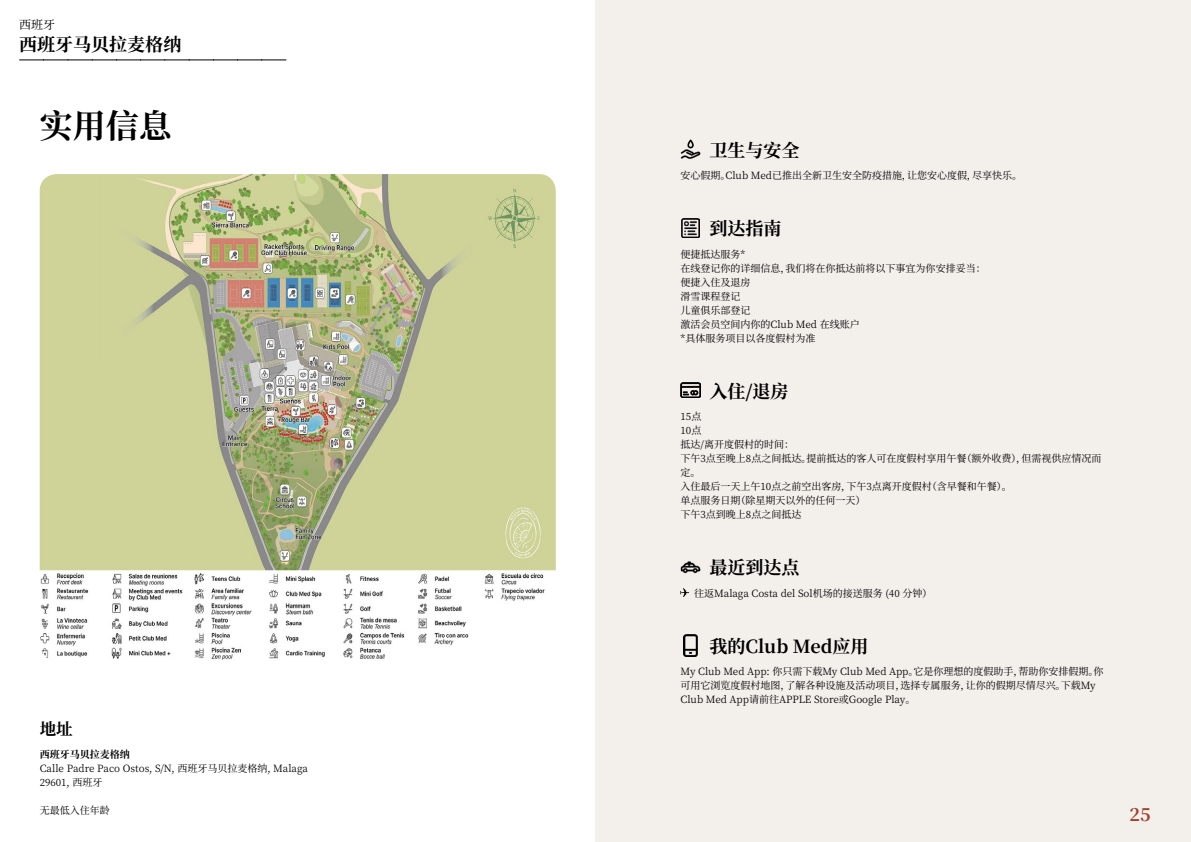
<style>
.page{position:relative;width:1191px;height:842px;background:#fff}
.page>*{position:absolute;margin:0;border:0;box-sizing:border-box;transform-origin:0 0}
.t1{font:700 33px "Noto Serif SC";color:#000}
.t2{font:700 18px "Noto Serif SC";color:#000}
.t3{font:700 18px "Noto Serif SC";color:#9d432c}
.t4{font:700 16.5px "Noto Serif SC";color:#000}
.t5{font:12px "Noto Serif SC";color:#000}
.t6{font:10px/14px "Noto Serif SC";color:#000}
.t7{font:700 10px "Noto Serif SC";color:#000}
</style>
<div class="page">
<div style="left:595px;top:0;width:596px;height:842px;background:#f3f0ec"></div>
<img style="left:40px;top:174px;width:516px;height:486px">
<svg style="left:20px;top:60px;width:266px;height:1px"></svg>
<img style="left:680px;top:139px;width:20px;height:20px">
<img style="left:681px;top:218px;width:18px;height:20px">
<img style="left:680px;top:383px;width:20px;height:15px">
<img style="left:680px;top:561px;width:20px;height:13px">
<svg style="left:680px;top:588px;width:9px;height:9px"></svg>
<img style="left:684px;top:635px;width:13px;height:21px">
<p class="t5" style="left:19px;top:17px;width:37px">西班牙</p>
<h2 class="t2" style="left:19px;top:34px;width:164px">西班牙马贝拉麦格纳</h2>
<h1 class="t1" style="left:40px;top:107px;width:133px">实用信息</h1>
<h3 class="t4" style="left:40px;top:720px;width:34px">地址</h3>
<p class="t7" style="left:40px;top:748px;width:91px">西班牙马贝拉麦格纳</p>
<p class="t6" style="left:40px;top:761px;width:270px">Calle Padre Paco Ostos, S/N, 西班牙马贝拉麦格纳, Malaga<br>29601, 西班牙</p>
<p class="t6" style="left:40px;top:803px;width:71px">无最低入住年龄</p>
<h2 class="t2" style="left:709px;top:140px;width:91px">卫生与安全</h2>
<p class="t6" style="left:680px;top:169px;width:343px">安心假期。Club Med已推出全新卫生安全防疫措施，让您安心度假，尽享快乐。</p>
<h2 class="t2" style="left:709px;top:218px;width:73px">到达指南</h2>
<p class="t6" style="left:680px;top:247px;width:306px">便捷抵达服务*<br>在线登记你的详细信息，我们将在你抵达前将以下事宜为你安排妥当：便捷入住及退房<br>滑雪课程登记<br>儿童俱乐部登记<br>激活会员空间内你的Club Med 在线账户<br>*具体服务项目以各度假村为准</p>
<h2 class="t2" style="left:709px;top:381px;width:81px">入住/退房</h2>
<p class="t6" style="left:680px;top:410px;width:422px">15点<br>10点<br>抵达/离开度假村的时间：<br>下午3点至晚上8点之间抵达。提前抵达的客人可在度假村享用午餐（额外收费），但需视供应情况而定。<br>入住最后一天上午10点之前空出客房，下午3点离开度假村（含早餐和午餐）。<br>单点服务日期（除星期天以外的任何一天）<br>下午3点到晚上8点之间抵达</p>
<h2 class="t2" style="left:709px;top:557px;width:91px">最近到达点</h2>
<p class="t6" style="left:694px;top:586px;width:239px">往返Malaga Costa del Sol机场的接送服务 (40 分钟）</p>
<h2 class="t2" style="left:709px;top:636px;width:161px">我的Club Med应用</h2>
<p class="t6" style="left:680px;top:665px;width:424px">My Club Med App: 你只需下载My Club Med App。它是你理想的度假助手，帮助你安排假期。你可用它浏览度假村地图，了解各种设施及活动项目，选择专属服务，让你的假期尽情尽兴。下载My<br>Club Med App请前往APPLE Store或Google Play。</p>
<h2 class="t3" style="left:1129px;top:804px;width:23px">25</h2>
</div>
